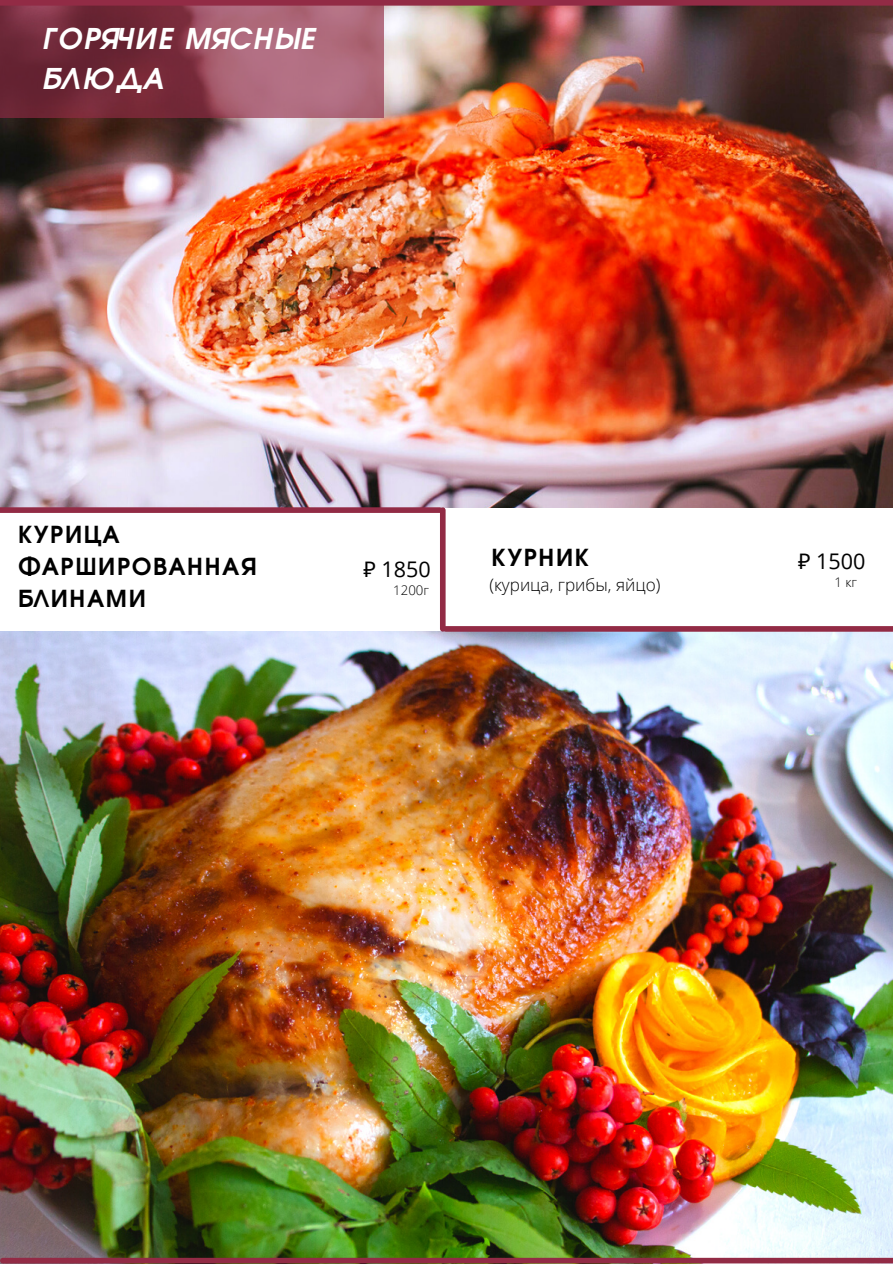
<style>
.page{position:relative;width:893px;height:1264px;background:#fff}
.page>*{position:absolute;margin:0;border:0;box-sizing:border-box;transform-origin:0 0}
.t1{font:italic 700 28.5px/40.5px "Te X Gyre Adventor";letter-spacing:.065em;color:#fff}
.t2{font:700 23.25px/31.8px "Te X Gyre Adventor";letter-spacing:.065em;color:#000}
.t3{font:21.6px "Open Sans";color:#000}
.t4{font:300 17.1px "Open Sans";color:#000}
.t5{font:300 13.2px "Open Sans";color:#000}
.s1{font-family:"Noto Sans"}
</style>
<div class="page">
<img style="left:0;top:6px;width:892px;height:501px">
<img style="left:0;top:631px;width:892px;height:632px">
<div style="left:3px;top:1257px;width:889px;height:6px;background:#922b45"></div>
<div style="left:0;top:0;width:892px;height:6px;background:#922b45"></div>
<div style="left:0;top:507px;width:440px;height:6px;background:#922b45"></div>
<svg style="left:0;top:5px;width:383px;height:112px;background:#8e4657"></svg>
<div style="left:445px;top:626px;width:447px;height:5px;background:#922b45"></div>
<div style="left:440px;top:510px;width:5px;height:119px;background:#922b45"></div>
<h1 class="t1" style="left:42px;top:15px;width:274px">ГОРЯЧИЕ МЯСНЫЕ<br>БЛЮДА</h1>
<h2 class="t2" style="left:18px;top:516px;width:238px">КУРИЦА<br>ФАРШИРОВАННАЯ<br>БЛИНАМИ</h2>
<h2 class="t3" style="left:363px;top:554px;width:69px"><span class="s1">₽</span> 1850</h2>
<h3 class="t5" style="left:393px;top:581px;width:37px">1200г</h3>
<h3 class="t2" style="left:491px;top:539px;width:99px">КУРНИК</h3>
<h4 class="t3" style="left:798px;top:546px;width:69px"><span class="s1">₽</span> 1500</h4>
<p class="t5" style="left:834px;top:573px;width:24px">1 кг</p>
<p class="t4" style="left:489px;top:573px;width:172px">(курица, грибы, яйцо)</p>
</div>
